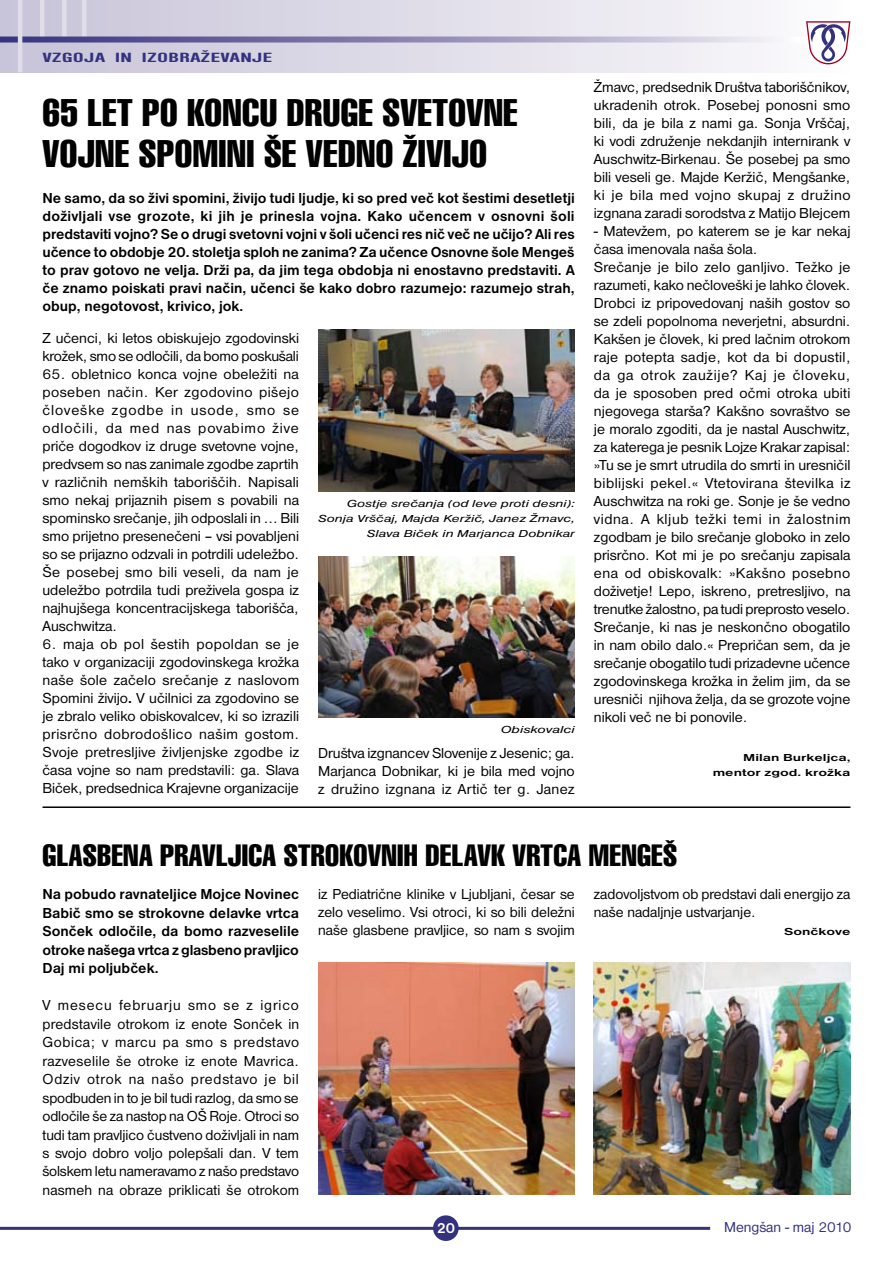
<style>
.page{position:relative;width:893px;height:1263px;background:#fff}
.page>*{position:absolute;margin:0;border:0;box-sizing:border-box;transform-origin:0 0}
.t1{font:extra-condensed 37.5px/40.5px "Swiss 911 BT";letter-spacing:.01em;color:#000}
.t2{font:extra-condensed 30px "Swiss 911 BT";letter-spacing:.01em;color:#000}
.t3{font:15px/18px "Nimbus San DEE";color:#000;text-align:justify}
.t4{font:700 15px/18px "Nimbus San DEE";color:#000;text-align:justify}
.t5{font:15px "Nimbus San DEE";color:#32327f}
.t6{font:700 15px "Nimbus San DEE";color:#fff}
.t7{font:700 condensed 13.8px "Nimbus San DEE";color:#32327f;scale:2 1}
.t8{font:italic 10.5px/15px "Nimbus San DEE";color:#000;text-align:right;scale:1.39 1}
.t9{font:700 10.5px/15px "Nimbus San DEE";color:#000;text-align:right;scale:1.43 1}
.t10{font:italic 10.5px "Nimbus San DEE";color:#000;scale:1.43 1}
.s1{font-weight:700}
</style>
<div class="page">
<div style="left:0;top:0;width:850px;height:72px;background:linear-gradient(to right,#c5c1d7,#fbfafc)"></div>
<div style="left:82px;top:0;width:5px;height:41px;background:#e0dde9"></div>
<div style="left:62px;top:0;width:5px;height:41px;background:#e0dde9"></div>
<hr style="left:40px;top:0;width:4px;height:41px;background:#e0dde9">
<svg style="left:0;top:37px;width:806px;height:6px;background:#9791b9"></svg>
<hr style="left:18px;top:0;width:4px;height:72px;background:#e0dde9">
<hr style="left:0;top:1227px;width:710px;height:3px;background:#32327f">
<div style="left:433px;top:1215px;width:26px;height:26px;background:#32327f;border-radius:50%"></div>
<svg style="left:806px;top:21px;width:44px;height:43px"></svg>
<img style="left:318px;top:330px;width:257px;height:161px">
<img style="left:318px;top:556px;width:257px;height:162px">
<hr style="left:43px;top:806px;width:807px;height:2px;background:#000">
<img style="left:594px;top:962px;width:256px;height:233px">
<img style="left:318px;top:962px;width:257px;height:233px">
<p class="t7" style="left:43px;top:50px;width:117px">VZGOJA IN IZOBRAŽEVANJE</p>
<h1 class="t1" style="left:43px;top:93px;width:477px">65 LET PO KONCU DRUGE SVETOVNE<br>VOJNE SPOMINI ŠE VEDNO ŽIVIJO</h1>
<p class="t4" style="left:43px;top:189px;width:534px">Ne samo, da so živi spomini, živijo tudi ljudje, ki so pred več kot šestimi desetletji doživljali vse grozote, ki jih je prinesla vojna. Kako učencem v osnovni šoli predstaviti vojno? Se o drugi svetovni vojni v šoli učenci res nič več ne učijo? Ali res učence to obdobje 20. stoletja sploh ne zanima? Za učence Osnovne šole Mengeš to prav gotovo ne velja. Drži pa, da jim tega obdobja ni enostavno predstaviti. A če znamo poiskati pravi način, učenci še kako dobro razumejo: razumejo strah, obup, negotovost, krivico, jok.</p>
<p class="t3" style="left:43px;top:329px;width:258px">Z učenci, ki letos obiskujejo zgodovinski krožek, smo se odločili, da bomo poskušali</p>
<p class="t3" style="left:43px;top:365px;width:258px">65. obletnico konca vojne obeležiti na poseben način. Ker zgodovino pišejo človeške zgodbe in usode, smo se odločili, da med nas povabimo žive priče dogodkov iz druge svetovne vojne, predvsem so nas zanimale zgodbe zaprtih v različnih nemških taboriščih. Napisali smo nekaj prijaznih pisem s povabili na spominsko srečanje, jih odposlali in ... Bili smo prijetno presenečeni – vsi povabljeni so se prijazno odzvali in potrdili udeležbo.<br>Še posebej smo bili veseli, da nam je udeležbo potrdila tudi preživela gospa iz najhujšega koncentracijskega taborišča, Auschwitza.</p>
<p class="t3" style="left:43px;top:635px;width:258px">6. maja ob pol šestih popoldan se je tako v organizaciji zgodovinskega krožka naše šole začelo srečanje z naslovom Spomini živijo<span class="s1">.</span> V učilnici za zgodovino se je zbralo veliko obiskovalcev, ki so izrazili prisrčno dobrodošlico našim gostom.<br>Svoje pretresljive življenjske zgodbe iz časa vojne so nam predstavili: ga. Slava Biček, predsednica Krajevne organizacije</p>
<p class="t8" style="left:318px;top:496px;width:186px">Gostje srečanja (od leve proti desni):<br>Sonja Vrščaj, Majda Keržič, Janez Žmavc,<br>Slava Biček in Marjanca Dobnikar</p>
<p class="t10" style="left:501px;top:724px;width:53px">Obiskovalci</p>
<p class="t3" style="left:318px;top:744px;width:258px">Društva izgnancev Slovenije z Jesenic; ga.<br>Marjanca Dobnikar, ki je bila med vojno z družino izgnana iz Artič ter g. Janez</p>
<p class="t3" style="left:594px;top:78px;width:258px">Žmavc, predsednik Društva taboriščnikov, ukradenih otrok. Posebej ponosni smo bili, da je bila z nami ga. Sonja Vrščaj, ki vodi združenje nekdanjih internirank v Auschwitz-Birkenau. Še posebej pa smo bili veseli ge. Majde Keržič, Mengšanke, ki je bila med vojno skupaj z družino izgnana zaradi sorodstva z Matijo Blejcem</p>
<p class="t3" style="left:594px;top:222px;width:258px;text-align:left">- Matevžem, po katerem se je kar nekaj časa imenovala naša šola.<br>Srečanje je bilo zelo ganljivo. Težko je razumeti, kako nečloveški je lahko človek.<br>Drobci iz pripovedovanj naših gostov so se zdeli popolnoma neverjetni, absurdni.<br>Kakšen je človek, ki pred lačnim otrokom raje potepta sadje, kot da bi dopustil, da ga otrok zaužije? Kaj je človeku, da je sposoben pred očmi otroka ubiti njegovega starša? Kakšno sovraštvo se je moralo zgoditi, da je nastal Auschwitz, za katerega je pesnik Lojze Krakar zapisal: »Tu se je smrt utrudila do smrti in uresničil biblijski pekel.« Vtetovirana številka iz Auschwitza na roki ge. Sonje je še vedno vidna. A kljub težki temi in žalostnim zgodbam je bilo srečanje globoko in zelo prisrčno. Kot mi je po srečanju zapisala ena od obiskovalk: »Kakšno posebno doživetje! Lepo, iskreno, pretresljivo, na trenutke žalostno, pa tudi preprosto veselo.<br>Srečanje, ki nas je neskončno obogatilo in nam obilo dalo.« Prepričan sem, da je srečanje obogatilo tudi prizadevne učence zgodovinskega krožka in želim jim, da se uresniči njihova želja, da se grozote vojne nikoli več ne bi ponovile.</p>
<p class="t9" style="left:713px;top:750px;width:98px">Milan Burkeljca, mentor zgod. krožka</p>
<h2 class="t2" style="left:43px;top:838px;width:636px">GLASBENA PRAVLJICA STROKOVNIH DELAVK VRTCA MENGEŠ</h2>
<p class="t3" style="left:318px;top:885px;width:258px">iz Pediatrične klinike v Ljubljani, česar se zelo veselimo. Vsi otroci, ki so bili deležni naše glasbene pravljice, so nam s svojim</p>
<p class="t3" style="left:594px;top:885px;width:258px">zadovoljstvom ob predstavi dali energijo za naše nadaljnje ustvarjanje.</p>
<p class="t4" style="left:43px;top:885px;width:258px;line-height:18.5px">Na pobudo ravnateljice Mojce Novinec Babič smo se strokovne delavke vrtca Sonček odločile, da bomo razveselile otroke našega vrtca z glasbeno pravljico Daj mi poljubček.</p>
<p class="t3" style="left:43px;top:996px;width:258px;line-height:18.5px">V mesecu februarju smo se z igrico predstavile otrokom iz enote Sonček in Gobica; v marcu pa smo s predstavo razveselile še otroke iz enote Mavrica.<br>Odziv otrok na našo predstavo je bil spodbuden in to je bil tudi razlog, da smo se odločile še za nastop na OŠ Roje. Otroci so tudi tam pravljico čustveno doživljali in nam s svojo dobro voljo polepšali dan. V tem šolskem letu nameravamo z našo predstavo nasmeh na obraze priklicati še otrokom</p>
<p class="t9" style="left:784px;top:924px;width:48px">Sončkove</p>
<p class="t6" style="left:437px;top:1219px;width:20px">20</p>
<p class="t5" style="left:724px;top:1219px;width:129px">Mengšan - maj 2010</p>
</div>
